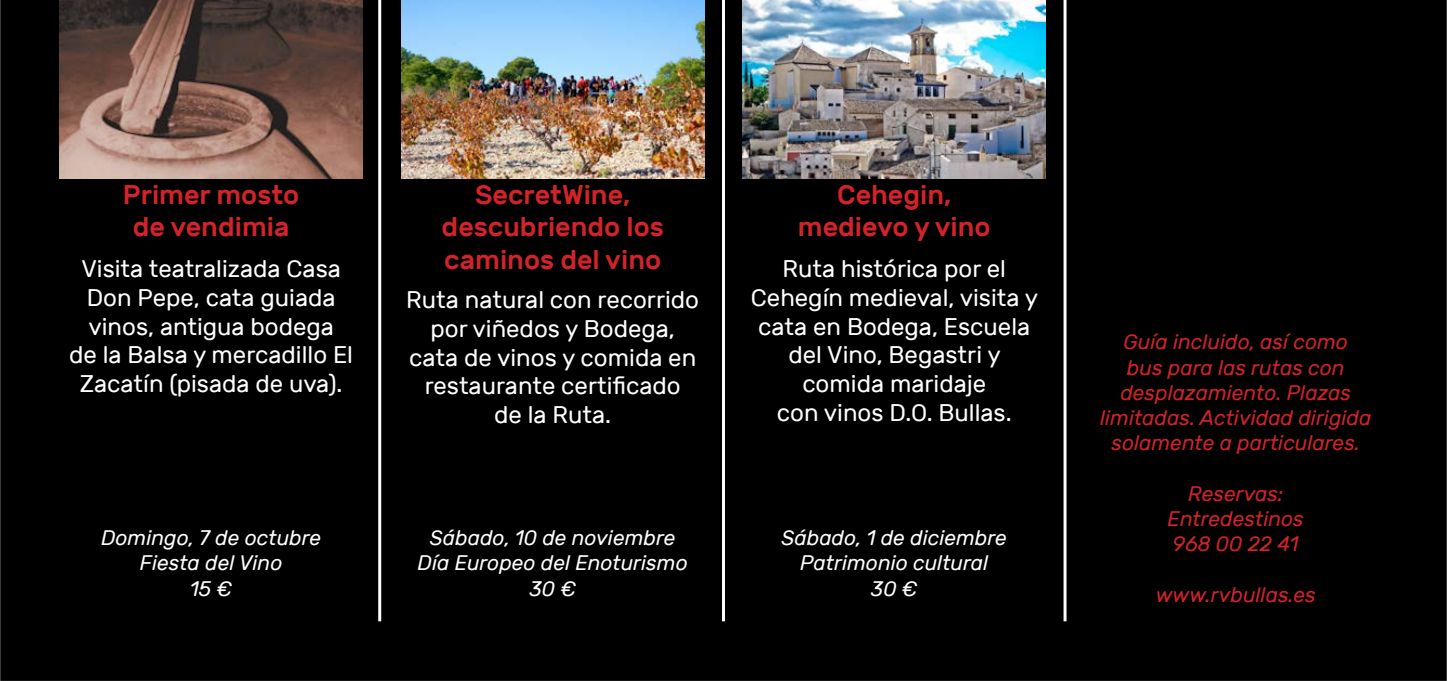
<style>
.page{position:relative;width:1447px;height:681px;background:#fff}
.page>*{position:absolute;margin:0;border:0;box-sizing:border-box;transform-origin:0 0}
.t1{font:500 27px/32.4px "Rubik";color:#d2232a;text-align:center}
.t2{font:24px/28.8px "Rubik";color:#fff;text-align:center}
.t3{font:italic 21px/25.2px "Rubik";color:#d2232a;text-align:center}
.t4{font:italic 21px/25.2px "Rubik";color:#fff;text-align:center}
</style>
<div class="page">
<div style="left:2px;top:2px;width:1442px;height:677px;background:#000"></div>
<hr style="left:378px;top:0;width:3px;height:621px;background:#fff">
<hr style="left:722px;top:0;width:3px;height:621px;background:#fff">
<hr style="left:1063px;top:0;width:3px;height:621px;background:#fff">
<img style="left:60px;top:0;width:302px;height:179px">
<img style="left:401px;top:0;width:303px;height:179px">
<img style="left:742px;top:0;width:303px;height:179px">
<p class="t1" style="left:123px;top:179px;width:178px">Primer mosto de vendimia</p>
<p class="t2" style="left:69px;top:255px;width:285px">Visita teatralizada Casa<br>Don Pepe, cata guiada vinos, antigua bodega<br>de la Balsa y mercadillo El<br>Zacatín (pisada de uva).</p>
<p class="t1" style="left:441px;top:179px;width:224px">SecretWine, descubriendo los caminos del vino</p>
<p class="t1" style="left:797px;top:179px;width:194px">Cehegin, medievo y vino</p>
<p class="t2" style="left:751px;top:255px;width:289px">Ruta histórica por el<br>Cehegín medieval, visita y cata en Bodega, Escuela del Vino, Begastri y comida maridaje<br>con vinos D.O. Bullas.</p>
<p class="t2" style="left:406px;top:286px;width:294px">Ruta natural con recorrido por viñedos y Bodega, cata de vinos y comida en restaurante certificado<br>de la Ruta.</p>
<p class="t4" style="left:101px;top:525px;width:222px">Domingo, 7 de octubre<br>Fiesta del Vino<br>15 €</p>
<p class="t4" style="left:417px;top:525px;width:271px">Sábado, 10 de noviembre<br>Día Europeo del Enoturismo<br>30 €</p>
<p class="t4" style="left:781px;top:525px;width:227px">Sábado, 1 de diciembre<br>Patrimonio cultural<br>30 €</p>
<p class="t3" style="left:1099px;top:330px;width:273px">Guía incluido, así como<br>bus para las rutas con desplazamiento. Plazas limitadas. Actividad dirigida solamente a particulares.</p>
<p class="t3" style="left:1167px;top:481px;width:138px">Reservas:<br>Entredestinos<br>968 00 22 41</p>
<p class="t3" style="left:1155px;top:582px;width:162px">www.rvbullas.es</p>
</div>
